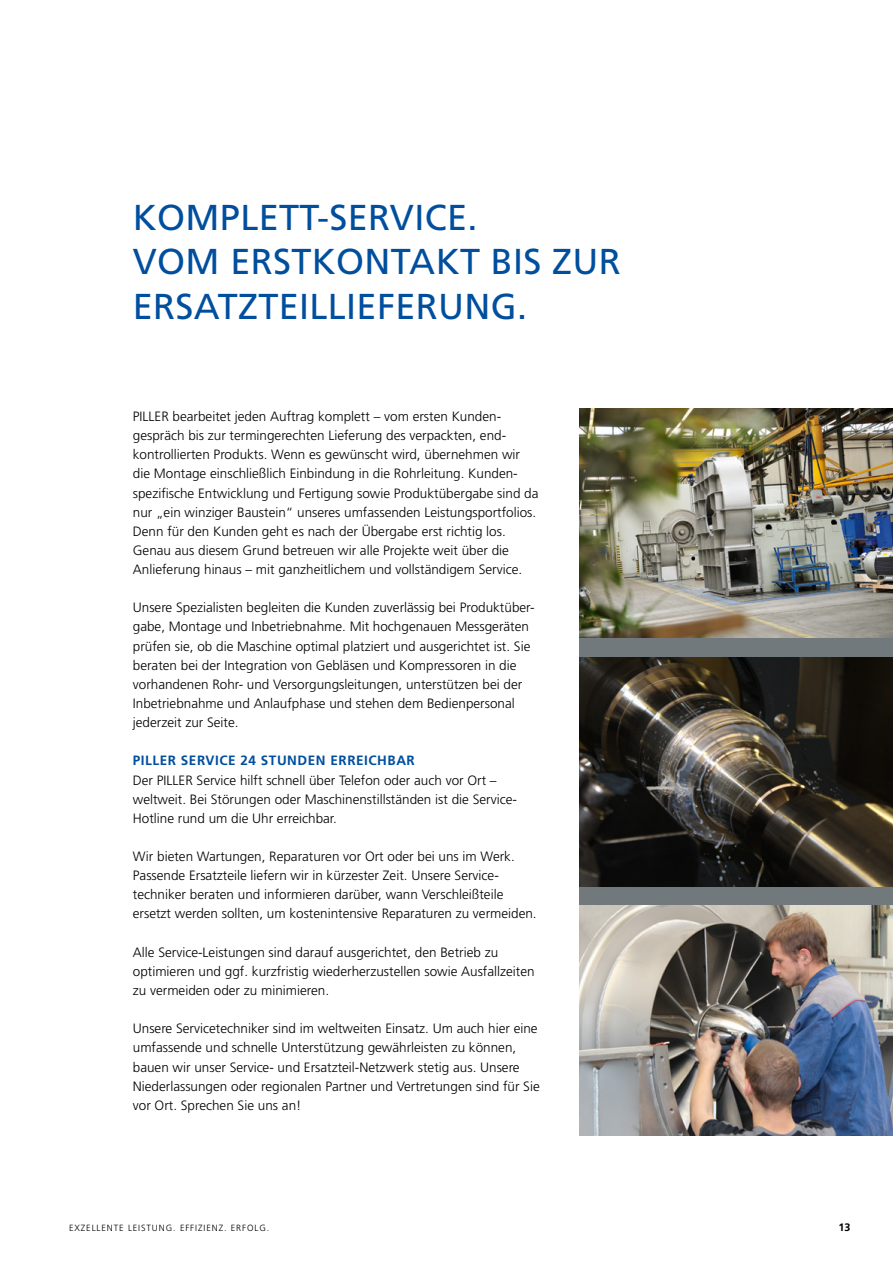
<style>
.page{position:relative;width:893px;height:1263px;background:#fff}
.page>*{position:absolute;margin:0;border:0;box-sizing:border-box;transform-origin:0 0}
.t1{font:36px/44.7px "Frutiger LT Std";letter-spacing:.01em;color:#004e9e}
.t2{font:300 13.5px/19.2px "Frutiger LT Std";color:#000}
.t3{font:700 13.5px "Frutiger LT Std";letter-spacing:.04em;color:#004e9e}
.t4{font:700 10.8px "Frutiger LT Std";color:#000}
.t5{font:300 9px "Frutiger LT Std";letter-spacing:.1em;color:#000}
</style>
<div class="page">
<div style="left:579px;top:408px;width:314px;height:727px;background:#71797c"></div>
<img style="left:579px;top:408px;width:314px;height:230px">
<img style="left:579px;top:657px;width:314px;height:230px">
<img style="left:579px;top:906px;width:314px;height:229px">
<h1 class="t1" style="left:133px;top:195px;width:490px">KOMPLETT-SERVICE.<br>VOM ERSTKONTAKT BIS ZUR<br>ERSATZTEILLIEFERUNG.</h1>
<p class="t2" style="left:133px;top:407px;width:407px">PILLER bearbeitet jeden Auftrag komplett – vom ersten Kunden&shy;gespräch bis zur termingerechten Lieferung des verpackten, end&shy;kontrollierten Produkts. Wenn es gewünscht wird, übernehmen wir die Montage einschließlich Einbindung in die Rohrleitung. Kunden&shy;spezifische Entwicklung und Fertigung sowie Produktübergabe sind da nur „ein winziger Baustein“ unseres umfassenden Leistungsportfolios.<br>Denn für den Kunden geht es nach der Übergabe erst richtig los.<br>Genau aus diesem Grund betreuen wir alle Projekte weit über die Anlieferung hinaus – mit ganzheitlichem und vollständigem Service.</p>
<p class="t2" style="left:133px;top:598px;width:402px">Unsere Spezialisten begleiten die Kunden zuverlässig bei Produktüber&shy;gabe, Montage und Inbetriebnahme. Mit hochgenauen Messgeräten prüfen sie, ob die Maschine optimal platziert und ausgerichtet ist. Sie beraten bei der Integration von Gebläsen und Kompressoren in die vorhandenen Rohr- und Versorgungsleitungen, unterstützen bei der Inbetriebnahme und Anlaufphase und stehen dem Bedienpersonal jederzeit zur Seite.</p>
<p class="t3" style="left:133px;top:753px;width:283px">PILLER SERVICE 24 STUNDEN ERREICHBAR</p>
<p class="t2" style="left:133px;top:770px;width:386px">Der PILLER Service hilft schnell über Telefon oder auch vor Ort – weltweit. Bei Störungen oder Maschinenstillständen ist die Service-<br>Hotline rund um die Uhr erreichbar.</p>
<p class="t2" style="left:133px;top:847px;width:405px">Wir bieten Wartungen, Reparaturen vor Ort oder bei uns im Werk.<br>Passende Ersatzteile liefern wir in kürzester Zeit. Unsere Service&shy;techniker beraten und informieren darüber, wann Verschleißteile ersetzt werden sollten, um kostenintensive Reparaturen zu vermeiden.</p>
<p class="t2" style="left:133px;top:943px;width:403px">Alle Service-Leistungen sind darauf ausgerichtet, den Betrieb zu optimieren und ggf. kurzfristig wiederherzustellen sowie Ausfallzeiten zu vermeiden oder zu minimieren.</p>
<p class="t2" style="left:133px;top:1019px;width:408px">Unsere Servicetechniker sind im weltweiten Einsatz. Um auch hier eine umfassende und schnelle Unterstützung gewährleisten zu können, bauen wir unser Service- und Ersatzteil-Netzwerk stetig aus. Unsere Niederlassungen oder regionalen Partner und Vertretungen sind für Sie vor Ort. Sprechen Sie uns an!</p>
<p class="t5" style="left:69px;top:1223px;width:202px">EXZELLENTE LEISTUNG. EFFIZIENZ. ERFOLG.</p>
<p class="t4" style="left:838px;top:1221px;width:14px">13</p>
</div>
